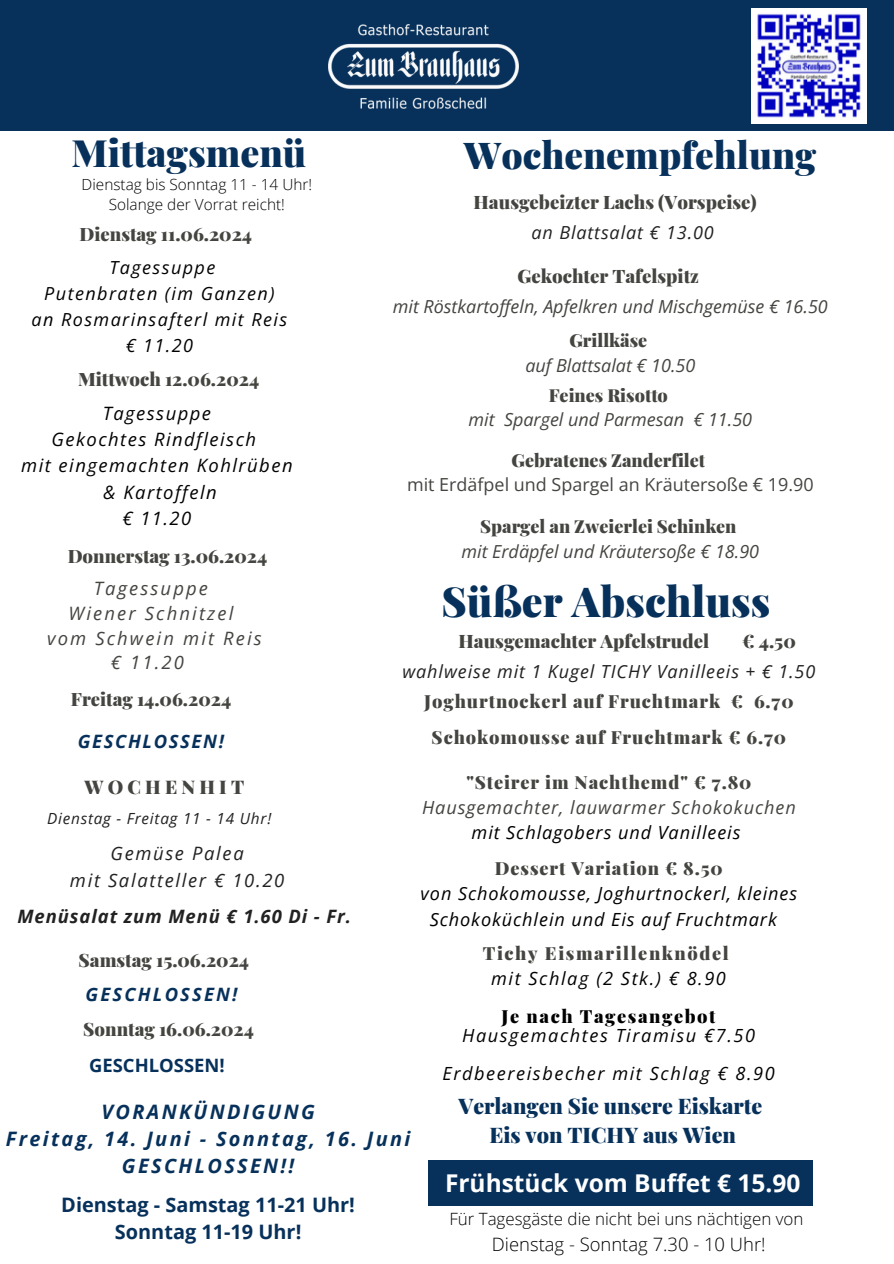
<style>
.page{position:relative;width:894px;height:1264px;background:#fff}
.page>*{position:absolute;margin:0;border:0;box-sizing:border-box;transform-origin:0 0}
.t1{font:900 41.4px "Playfair Display";color:#07315b}
.t2{font:900 37.65px "Playfair Display";color:#07315b}
.t3{font:900 37.05px "Playfair Display";color:#07315b}
.t4{font:700 24.45px "Open Sans";color:#fff}
.t5{font:900 21.6px/29.2px "Playfair Display";color:#07315b;text-align:center}
.t6{font:italic 700 19.95px/27px "Open Sans";letter-spacing:.115em;color:#07315b;text-align:center}
.t7{font:700 19.95px/27px "Open Sans";color:#07315b;text-align:center}
.t8{font:900 18.9px "Playfair Display";letter-spacing:.225em;color:#444440}
.t9{font:900 18.6px "Playfair Display";color:#444440}
.t10{font:900 18.45px "Playfair Display";color:#444440}
.t11{font:italic 18.45px "Open Sans";letter-spacing:.08em;color:#000}
.t12{font:italic 18.45px "Open Sans";letter-spacing:.115em;color:#444440}
.t13{font:italic 18.45px "Open Sans";letter-spacing:.09em;color:#222}
.t14{font:300 18.45px "Open Sans";color:#000}
.t15{font:italic 700 18.45px "Open Sans";letter-spacing:.05em;color:#222}
.t16{font:italic 700 18.45px "Open Sans";letter-spacing:.1em;color:#07315b}
.t17{font:700 18.45px "Open Sans";color:#07315b}
.t18{font:italic 18.15px/25px "Open Sans";letter-spacing:.05em;color:#444440;text-align:center}
.t19{font:900 18.15px "Playfair Display";letter-spacing:.05em;color:#444440}
.t20{font:italic 18.15px "Open Sans";letter-spacing:.085em;color:#000}
.t21{font:italic 18.15px/25.3px "Open Sans";letter-spacing:.05em;color:#000}
.t22{font:900 18.15px "Playfair Display";letter-spacing:.085em;color:#444440}
.t23{font:900 18.15px "Playfair Display";letter-spacing:.085em;color:#000}
.t24{font:italic 18px "Open Sans";color:#444440}
.t25{font:900 18px "Playfair Display";color:#444440}
.t26{font:italic 18px "Open Sans";letter-spacing:.08em;color:#000}
.t27{font:italic 18px "Open Sans";letter-spacing:.05em;color:#222}
.t28{font:18px "Open Sans";color:#444440}
.t29{font:300 16.95px "Open Sans";color:#000}
.t30{font:300 15.3px "Open Sans";color:#000}
.t31{font:italic 15.3px "Open Sans";letter-spacing:.05em;color:#222}
.s1{font-family:"Playfair Display";font-weight:900;font-style:normal}
.s2{color:#000}
</style>
<div class="page">
<div style="left:0;top:0;width:893px;height:131px;background:#07315b"></div>
<img style="left:328px;top:25px;width:190px;height:83px">
<img style="left:751px;top:9px;width:114px;height:115px">
<div style="left:427px;top:1160px;width:385px;height:45px;background:#07315b"></div>
<p class="t2" style="left:71px;top:127px;width:236px">Mittagsmenü</p>
<h6 class="t30" style="left:82px;top:173px;width:232px">Dienstag bis Sonntag 11 - 14 Uhr!</h6>
<p class="t30" style="left:109px;top:194px;width:177px">Solange der Vorrat reicht!</p>
<p class="t10" style="left:79px;top:221px;width:174px">Dienstag 11.06.2024</p>
<h6 class="t26" style="left:109px;top:255px;width:107px">Tagessuppe</h6>
<p class="t26" style="left:44px;top:281px;width:231px">Putenbraten (im Ganzen)</p>
<p class="t26" style="left:32px;top:307px;width:257px">an Rosmarinsafterl mit Reis</p>
<p class="t26" style="left:126px;top:332px;width:69px">€ 11.20</p>
<p class="t10" style="left:78px;top:366px;width:182px">Mittwoch 12.06.2024</p>
<p class="t11" style="left:103px;top:400px;width:110px">Tagessuppe</p>
<h5 class="t11" style="left:52px;top:426px;width:206px">Gekochtes Rindfleisch</h5>
<p class="t11" style="left:21px;top:453px;width:273px">mit eingemachten Kohlrüben</p>
<p class="t11" style="left:103px;top:479px;width:115px">&amp; Kartoffeln</p>
<p class="t11" style="left:122px;top:505px;width:70px">€ 11.20</p>
<p class="t10" style="left:68px;top:542px;width:201px">Donnerstag 13.06.2024</p>
<h5 class="t12" style="left:94px;top:575px;width:115px">Tagessuppe</h5>
<h6 class="t12" style="left:68px;top:600px;width:166px">Wiener Schnitzel</h6>
<h5 class="t12" style="left:47px;top:624px;width:216px">vom Schwein mit Reis</h5>
<h4 class="t12" style="left:111px;top:649px;width:75px">€ 11.20</h4>
<p class="t10" style="left:71px;top:686px;width:162px">Freitag 14.06.2024</p>
<p class="t16" style="left:78px;top:728px;width:148px">GESCHLOSSEN!</p>
<p class="t8" style="left:84px;top:773px;width:161px">WOCHENHIT</p>
<p class="t31" style="left:47px;top:807px;width:226px">Dienstag - Freitag 11 - 14 Uhr!</p>
<p class="t13" style="left:110px;top:840px;width:135px">Gemüse Palea</p>
<h6 class="t13" style="left:70px;top:867px;width:216px">mit Salatteller € 10.20</h6>
<p class="t15" style="left:18px;top:903px;width:335px">Menüsalat zum Menü € 1.60 Di - Fr.</p>
<p class="t10" style="left:79px;top:946px;width:172px">Samstag 15.06.2024</p>
<p class="t16" style="left:85px;top:981px;width:153px">GESCHLOSSEN!</p>
<p class="t10" style="left:83px;top:1015px;width:172px">Sonntag 16.06.2024</p>
<h4 class="t17" style="left:89px;top:1052px;width:137px">GESCHLOSSEN!</h4>
<p class="t3" style="left:464px;top:128px;width:354px">Wochenempfehlung</p>
<p class="t9" style="left:473px;top:188px;width:284px">Hausgebeizter Lachs (Vorspeise)</p>
<p class="t27" style="left:531px;top:219px;width:184px">an Blattsalat € 13.00</p>
<p class="t9" style="left:517px;top:263px;width:183px">Gekochter Tafelspitz</p>
<p class="t24" style="left:393px;top:294px;width:436px">mit Röstkartoffeln, Apfelkren und Mischgemüse € 16.50</p>
<p class="t25" style="left:569px;top:328px;width:79px">Grillkäse</p>
<p class="t24" style="left:525px;top:353px;width:171px">auf Blattsalat € 10.50</p>
<h1 class="t25" style="left:548px;top:382px;width:121px">Feines Risotto</h1>
<h6 class="t24" style="left:468px;top:407px;width:285px">mit Spargel und Parmesan € 11.50</h6>
<p class="t25" style="left:511px;top:447px;width:195px">Gebratenes Zanderfilet</p>
<h6 class="t28" style="left:407px;top:472px;width:408px">mit Erdäfpel und Spargel an Kräutersoße € 19.90</h6>
<h6 class="t25" style="left:480px;top:514px;width:258px">Spargel an Zweierlei Schinken</h6>
<h6 class="t24" style="left:461px;top:538px;width:299px">mit Erdäpfel und Kräutersoße € 18.90</h6>
<h6 class="t1" style="left:441px;top:571px;width:330px">Süßer Abschluss</h6>
<p class="t9" style="left:458px;top:628px;width:252px">Hausgemachter Apfelstrudel</p>
<p class="t9" style="left:742px;top:628px;width:55px">€ 4.50</p>
<p class="t27" style="left:402px;top:659px;width:414px">wahlweise mit 1 Kugel TICHY Vanilleeis + € 1.50</p>
<p class="t19" style="left:424px;top:688px;width:371px">Joghurtnockerl auf Fruchtmark € 6.70</p>
<h2 class="t19" style="left:431px;top:724px;width:356px">Schokomousse auf Fruchtmark € 6.70</h2>
<h2 class="t18" style="left:422px;top:769px;width:375px"><span class="s1">"Steirer im Nachthemd" € 7.80<br></span>Hausgemachter, lauwarmer Schokokuchen <span class="s2">mit Schlagobers und Vanilleeis</span></h2>
<h6 class="t19" style="left:495px;top:855px;width:229px">Dessert Variation € 8.50</h6>
<h6 class="t21" style="left:429px;top:880px;width:369px;text-indent:-9px">von Schokomousse, Joghurtnockerl, kleines<br>Schokoküchlein und Eis auf Fruchtmark</h6>
<p class="t22" style="left:482px;top:939px;width:247px">Tichy Eismarillenknödel</p>
<p class="t20" style="left:491px;top:965px;width:236px">mit Schlag (2 Stk.) € 8.90</p>
<p class="t23" style="left:501px;top:1003px;width:215px">Je nach Tagesangebot</p>
<p class="t20" style="left:462px;top:1022px;width:294px">Hausgemachtes Tiramisu €7.50</p>
<p class="t20" style="left:442px;top:1060px;width:333px">Erdbeereisbecher mit Schlag € 8.90</p>
<h6 class="t6" style="left:6px;top:1097px;width:406px">VORANKÜNDIGUNG<br>Freitag, 14. Juni - Sonntag, 16. Juni<br>GESCHLOSSEN!!</h6>
<p class="t7" style="left:61px;top:1190px;width:295px">Dienstag - Samstag 11-21 Uhr!<br>Sonntag 11-19 Uhr!</p>
<h6 class="t5" style="left:458px;top:1090px;width:305px">Verlangen Sie unsere Eiskarte<br>Eis von TICHY aus Wien</h6>
<h1 class="t4" style="left:445px;top:1165px;width:357px">Frühstück vom Buffet € 15.90</h1>
<p class="t29" style="left:449px;top:1206px;width:355px">Für Tagesgäste die nicht bei uns nächtigen von</p>
<p class="t14" style="left:492px;top:1231px;width:275px">Dienstag - Sonntag 7.30 - 10 Uhr!</p>
</div>
